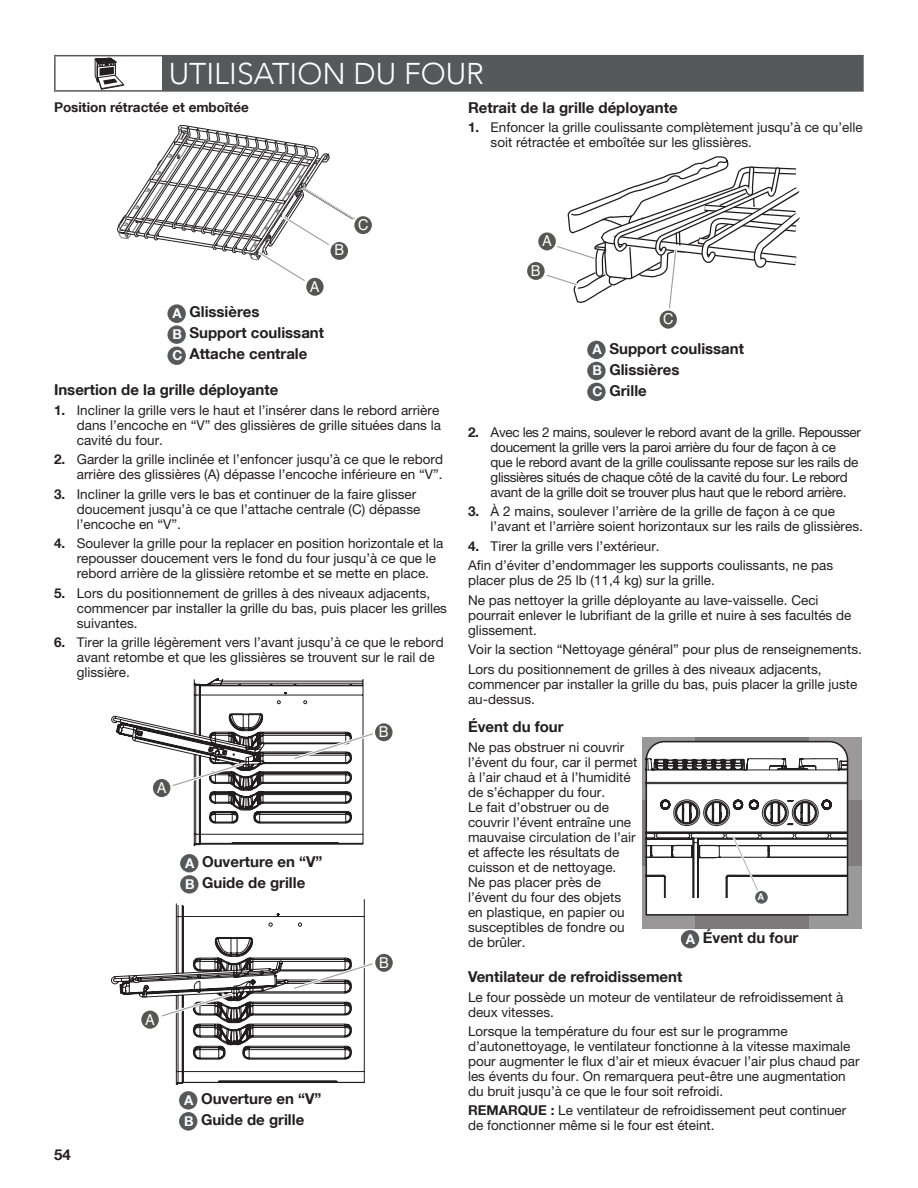
<style>
.page{position:relative;width:918px;height:1188px;background:#fff}
.page>*{position:absolute;margin:0;border:0;box-sizing:border-box;transform-origin:0 0}
.t1{font:300 30px "Avenir LT";color:#fff}
.t2{font:700 15px/21.1px "Helvetica Neue LT Com";color:#231f20}
.t3{font:15px "Helvetica";color:#fff}
.t4{font:13.5px/15px "Helvetica Neue LT Std";color:#231f20}
.t5{font:13.5px/15px "Helvetica Neue LT Std";letter-spacing:-.025em;color:#231f20}
.t6{font:700 13.5px "Helvetica Neue LT Com";color:#231f20}
.t7{font:700 9.3px "Helvetica Neue";color:#fff}
.s1{font-family:"Helvetica Neue LT Com";font-weight:700}
.s2{font-size:13.5px;color:#fff}
</style>
<div class="page">
<svg style="left:117px;top:125px;width:240px;height:157px"></svg>
<div style="left:306px;top:278px;width:18px;height:18px;background:#555554;border-radius:50%"></div>
<div style="left:331px;top:242px;width:17px;height:18px;background:#555554;border-radius:50%"></div>
<div style="left:354px;top:216px;width:18px;height:18px;background:#555554;border-radius:50%"></div>
<div style="left:167px;top:304px;width:19px;height:19px;background:#57585a;border-radius:50%"></div>
<div style="left:167px;top:325px;width:19px;height:19px;background:#57585a;border-radius:50%"></div>
<div style="left:167px;top:347px;width:19px;height:18px;background:#57585a;border-radius:50%"></div>
<svg style="left:111px;top:679px;width:265px;height:167px"></svg>
<div style="left:153px;top:779px;width:17px;height:18px;background:#555554;border-radius:50%"></div>
<div style="left:375px;top:723px;width:18px;height:18px;background:#555554;border-radius:50%"></div>
<div style="left:180px;top:854px;width:18px;height:18px;background:#57585a;border-radius:50%"></div>
<div style="left:180px;top:875px;width:18px;height:19px;background:#57585a;border-radius:50%"></div>
<svg style="left:111px;top:899px;width:254px;height:186px"></svg>
<svg style="left:158px;top:991px;width:77px;height:29px"></svg>
<svg style="left:291px;top:960px;width:82px;height:32px"></svg>
<div style="left:141px;top:1011px;width:18px;height:18px;background:#555554;border-radius:50%"></div>
<div style="left:375px;top:954px;width:18px;height:18px;background:#555554;border-radius:50%"></div>
<div style="left:179px;top:1091px;width:18px;height:19px;background:#57585a;border-radius:50%"></div>
<div style="left:179px;top:1112px;width:18px;height:19px;background:#57585a;border-radius:50%"></div>
<svg style="left:543px;top:156px;width:257px;height:153px"></svg>
<div style="left:538px;top:232px;width:18px;height:18px;background:#555554;border-radius:50%"></div>
<div style="left:527px;top:262px;width:18px;height:18px;background:#555554;border-radius:50%"></div>
<div style="left:660px;top:310px;width:17px;height:19px;background:#555554;border-radius:50%"></div>
<div style="left:587px;top:341px;width:19px;height:18px;background:#57585a;border-radius:50%"></div>
<div style="left:587px;top:362px;width:19px;height:18px;background:#57585a;border-radius:50%"></div>
<div style="left:587px;top:383px;width:19px;height:18px;background:#57585a;border-radius:50%"></div>
<div style="left:642px;top:737px;width:219px;height:192px;background:#231f20;opacity:.75"></div>
<svg style="left:645px;top:740px;width:204px;height:176px"></svg>
<div style="left:681px;top:930px;width:18px;height:18px;background:#57585a;border-radius:50%"></div>
<div style="left:163px;top:56px;width:700px;height:35px;background:#57585a"></div>
<hr style="left:54px;top:55px;width:109px;height:1px;background:#57585a">
<hr style="left:54px;top:56px;width:2px;height:34px;background:#57585a">
<hr style="left:163px;top:55px;width:701px;height:1px;background:#57585a">
<hr style="left:862px;top:56px;width:2px;height:34px;background:#57585a">
<hr style="left:54px;top:90px;width:109px;height:2px;background:#57585a">
<hr style="left:163px;top:90px;width:701px;height:2px;background:#57585a">
<svg style="left:94px;top:57px;width:30px;height:33px"></svg>
<h1 class="t1" style="left:169px;top:56px;width:317px">UTILISATION DU FOUR</h1>
<p class="t6" style="left:54px;top:102px;width:196px">Position rétractée et emboîtée</p>
<p class="t2" style="left:468px;top:98px;width:211px">Retrait de la grille déployante</p>
<p class="t4" style="left:491px;top:120px;width:374px;text-indent:-23px"><span class="s1">1.</span> Enfoncer la grille coulissante complètement jusqu’à ce qu’elle soit rétractée et emboîtée sur les glissières.</p>
<p class="t3" style="left:310px;top:278px;width:11px">A</p>
<p class="t2" style="left:173px;top:303px;width:153px"><span class="s2">A</span> Glissières<br><span class="s2">B</span> Support coulissant<br><span class="s2">C</span> Attache centrale</p>
<p class="t3" style="left:334px;top:241px;width:11px">B</p>
<p class="t3" style="left:358px;top:216px;width:12px">C</p>
<p class="t2" style="left:54px;top:380px;width:226px">Insertion de la grille déployante</p>
<p class="t4" style="left:77px;top:402px;width:366px;text-indent:-23px"><span class="s1">1.</span> Incliner la grille vers le haut et l’insérer dans le rebord arrière dans l’encoche en “V” des glissières de grille situées dans la cavité du four.</p>
<p class="t4" style="left:54px;top:452px;width:391px;text-align:right"><span class="s1">2.</span> Garder la grille inclinée et l’enfoncer jusqu’à ce que le rebord arrière des glissières (A) dépasse l’encoche inférieure en “V”.</p>
<p class="t4" style="left:77px;top:486px;width:345px;text-indent:-23px"><span class="s1">3.</span> Incliner la grille vers le bas et continuer de la faire glisser doucement jusqu’à ce que l’attache centrale (C) dépasse l’encoche en “V”.</p>
<p class="t4" style="left:77px;top:536px;width:368px;text-indent:-23px"><span class="s1">4.</span> Soulever la grille pour la replacer en position horizontale et la repousser doucement vers le fond du four jusqu’à ce que le rebord arrière de la glissière retombe et se mette en place.</p>
<p class="t4" style="left:77px;top:585px;width:372px;text-indent:-23px"><span class="s1">5.</span> Lors du positionnement de grilles à des niveaux adjacents, commencer par installer la grille du bas, puis placer les grilles suivantes.</p>
<p class="t4" style="left:77px;top:635px;width:369px;text-indent:-23px"><span class="s1">6.</span> Tirer la grille légèrement vers l’avant jusqu’à ce que le rebord avant retombe et que les glissières se trouvent sur le rail de glissière.</p>
<p class="t2" style="left:54px;top:1145px;width:18px">54</p>
<p class="t3" style="left:157px;top:779px;width:11px">A</p>
<p class="t2" style="left:185px;top:852px;width:139px"><span class="s2">A</span> Ouverture en “V”<br><span class="s2">B</span> Guide de grille</p>
<p class="t3" style="left:145px;top:1011px;width:11px">A</p>
<p class="t2" style="left:184px;top:1090px;width:139px"><span class="s2">A</span> Ouverture en “V”<br><span class="s2">B</span> Guide de grille</p>
<p class="t3" style="left:379px;top:723px;width:11px">B</p>
<p class="t3" style="left:379px;top:954px;width:11px">B</p>
<p class="t3" style="left:542px;top:232px;width:11px">A</p>
<p class="t3" style="left:531px;top:262px;width:11px">B</p>
<p class="t3" style="left:663px;top:310px;width:12px">C</p>
<p class="t2" style="left:593px;top:339px;width:153px"><span class="s2">A</span> Support coulissant<br><span class="s2">B</span> Glissières<br><span class="s2">C</span> Grille</p>
<p class="t5" style="left:491px;top:424px;width:372px;text-indent:-23px"><span class="s1">2.</span> Avec les 2 mains, soulever le rebord avant de la grille. Repousser doucement la grille vers la paroi arrière du four de façon à ce que le rebord avant de la grille coulissante repose sur les rails de glissières situés de chaque côté de la cavité du four. Le rebord avant de la grille doit se trouver plus haut que le rebord arrière.</p>
<p class="t4" style="left:491px;top:504px;width:374px;text-indent:-23px"><span class="s1">3.</span> À 2 mains, soulever l’arrière de la grille de façon à ce que l’avant et l’arrière soient horizontaux sur les rails de glissières.</p>
<p class="t4" style="left:468px;top:536px;width:367px;line-height:19.4px"><span class="s1">4.</span> Tirer la grille vers l’extérieur.<br>Afin d’éviter d’endommager les supports coulissants, ne pas</p>
<p class="t4" style="left:468px;top:570px;width:352px;line-height:19.6px">placer plus de 25 lb (11,4 kg) sur la grille.<br>Ne pas nettoyer la grille déployante au lave-vaisselle. Ceci</p>
<p class="t4" style="left:468px;top:608px;width:385px">pourrait enlever le lubrifiant de la grille et nuire à ses facultés de glissement.</p>
<p class="t4" style="left:468px;top:640px;width:395px;line-height:19.4px">Voir la section “Nettoyage général” pour plus de renseignements.<br>Lors du positionnement de grilles à des niveaux adjacents,</p>
<p class="t4" style="left:468px;top:676px;width:391px">commencer par installer la grille du bas, puis placer la grille juste au-dessus.</p>
<p class="t2" style="left:468px;top:718px;width:97px">Évent du four</p>
<p class="t4" style="left:468px;top:740px;width:171px">Ne pas obstruer ni couvrir l’évent du four, car il permet à l’air chaud et à l’humidité de s’échapper du four.<br>Le fait d’obstruer ou de couvrir l’évent entraîne une mauvaise circulation de l’air et affecte les résultats de cuisson et de nettoyage.<br>Ne pas placer près de l’évent du four des objets en plastique, en papier ou susceptibles de fondre ou de brûler.</p>
<p class="t2" style="left:468px;top:967px;width:216px">Ventilateur de refroidissement</p>
<p class="t4" style="left:468px;top:989px;width:377px">Le four possède un moteur de ventilateur de refroidissement à deux vitesses.</p>
<p class="t4" style="left:468px;top:1024px;width:393px">Lorsque la température du four est sur le programme d’autonettoyage, le ventilateur fonctionne à la vitesse maximale pour augmenter le flux d’air et mieux évacuer l’air plus chaud par les évents du four. On remarquera peut-être une augmentation du bruit jusqu’à ce que le four soit refroidi.</p>
<p class="t4" style="left:468px;top:1103px;width:380px"><span class="s1">REMARQUE :</span> Le ventilateur de refroidissement peut continuer de fonctionner même si le four est éteint.</p>
<p class="t7" style="left:758px;top:892px;width:8px">A</p>
<p class="t2" style="left:686px;top:928px;width:114px"><span class="s2">A</span> Évent du four</p>
</div>
